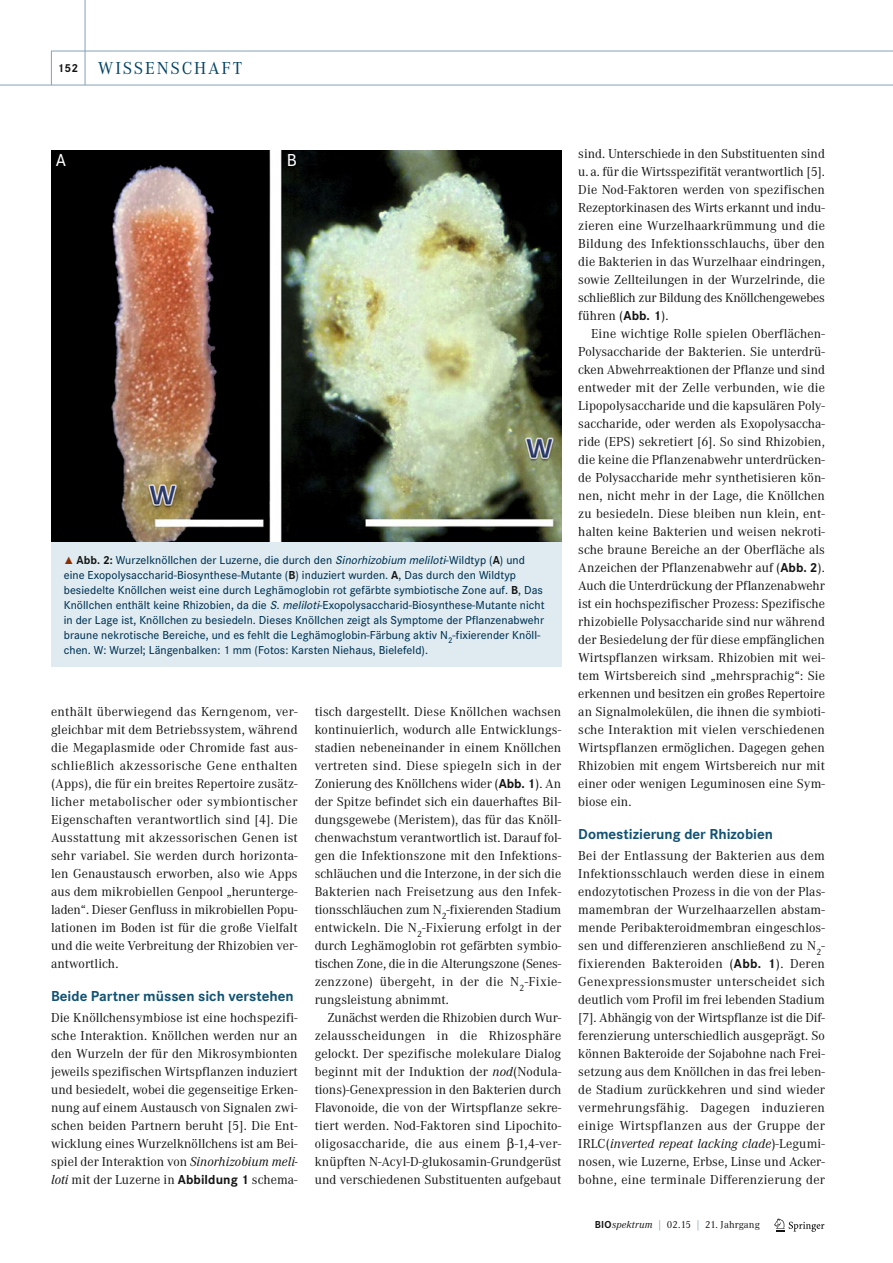
<style>
.page{position:relative;width:893px;height:1263px;background:#fff}
.page>*{position:absolute;margin:0;border:0;box-sizing:border-box;transform-origin:0 0}
.t1{font:18px "Corporate A";letter-spacing:.1em;color:#004264}
.t2{font:500 18px "Corporate S";color:#fff}
.t3{font:700 15px "Corporate S";color:#115273}
.t4{font:13.5px/18px "Corporate A";letter-spacing:.005em;color:#131413;text-align:justify}
.t5{font:500 12px/15px "Corporate S";letter-spacing:.005em;color:#003252}
.t6{font:10.5px "Corporate A";letter-spacing:.015em;color:#131413}
.s1{font-family:"Corporate S";font-weight:700;font-size:12px;color:#131413}
.s2{font-family:"The Sans Expert";font-weight:400;font-size:10.5px;color:#8d2d00}
.s3{font-weight:700;color:#131413}
.s4{font-style:italic}
.s5{font-family:"Corporate S";font-weight:700}
.s6{color:#658ba6}
</style>
<div class="page">
<hr style="left:0;top:85px;width:893px;height:1px;background:#84a2ba">
<hr style="left:51px;top:51px;width:842px;height:1px;background:#84a2ba">
<hr style="left:85px;top:0;width:1px;height:85px;background:#84a2ba">
<hr style="left:51px;top:51px;width:1px;height:34px;background:#84a2ba">
<svg style="left:774px;top:1218px;width:50px;height:14px"></svg>
<img style="left:51px;top:151px;width:510px;height:391px">
<div style="left:51px;top:542px;width:510px;height:125px;background:#dfebf1"></div>
<h1 class="t1" style="left:58px;top:62px;width:186px"><span class="s1">152</span> WISSENSCHAFT</h1>
<h1 class="t2" style="left:56px;top:154px;width:12px">A</h1>
<h1 class="t2" style="left:287px;top:154px;width:12px">B</h1>
<p class="t5" style="left:64px;top:553px;width:482px"><span class="s2">˚</span> <span class="s3">Abb. 2:</span> Wurzelknöllchen der Luzerne, die durch den <span class="s4">Sinorhizobium meliloti</span>-Wildtyp (<span class="s3">A</span>) und eine Exopolysaccharid-Biosynthese-Mutante (<span class="s3">B</span>) induziert wurden. <span class="s3">A</span>, Das durch den Wildtyp besiedelte Knöllchen weist eine durch Leghämoglobin rot gefärbte symbiotische Zone auf. <span class="s3">B</span>, Das Knöllchen enthält keine Rhizobien, da die <span class="s4">S. meliloti</span>-Exopolysaccharid-Biosynthese-Mutante nicht in der Lage ist, Knöllchen zu besiedeln. Dieses Knöllchen zeigt als Symptome der Pflanzenabwehr braune nekrotische Bereiche, und es fehlt die Leghämoglobin-Färbung aktiv N<sub>2</sub>-fixierender Knöll&shy;chen. W: Wurzel; Längenbalken: 1 mm (Fotos: Karsten Niehaus, Bielefeld).</p>
<p class="t4" style="left:51px;top:704px;width:248px">enthält überwiegend das Kerngenom, ver&shy;gleichbar mit dem Betriebssystem, während die Megaplasmide oder Chromide fast aus&shy;schließlich akzessorische Gene enthalten (Apps), die für ein breites Repertoire zusätz&shy;licher metabolischer oder symbiontischer Eigenschaften verantwortlich sind [4]. Die Ausstattung mit akzessorischen Genen ist sehr variabel. Sie werden durch horizonta&shy;len Genaustausch erworben, also wie Apps aus dem mikrobiellen Genpool „herunterge&shy;laden“. Dieser Genfluss in mikrobiellen Popu&shy;lationen im Boden ist für die große Vielfalt und die weite Verbreitung der Rhizobien ver&shy;antwortlich.</p>
<p class="t3" style="left:51px;top:991px;width:244px">Beide Partner müssen sich verstehen</p>
<p class="t4" style="left:51px;top:1010px;width:248px">Die Knöllchensymbiose ist eine hochspezifi&shy;sche Interaktion. Knöllchen werden nur an den Wurzeln der für den Mikrosymbionten jeweils spezifischen Wirtspflanzen induziert und besiedelt, wobei die gegenseitige Erken&shy;nung auf einem Austausch von Signalen zwi&shy;schen beiden Partnern beruht [5]. Die Ent&shy;wicklung eines Wurzelknöllchens ist am Bei&shy;spiel der Interaktion von <span class="s4">Sinorhizobium meli&shy;loti</span> mit der Luzerne in <span class="s5">Abbildung 1</span> schema-</p>
<p class="t4" style="left:315px;top:704px;width:248px">tisch dargestellt. Diese Knöllchen wachsen kontinuierlich, wodurch alle Entwicklungs&shy;stadien nebeneinander in einem Knöllchen vertreten sind. Diese spiegeln sich in der Zonierung des Knöllchens wider (<span class="s5">Abb. 1</span>). An der Spitze befindet sich ein dauerhaftes Bil&shy;dungsgewebe (Meristem), das für das Knöll&shy;chenwachstum verantwortlich ist. Darauf fol&shy;gen die Infektionszone mit den Infektions&shy;schläuchen und die Interzone, in der sich die Bakterien nach Freisetzung aus den Infek&shy;tionsschläuchen zum N<sub>2</sub>-fixierenden Stadium entwickeln. Die N<sub>2</sub>-Fixierung erfolgt in der durch Leghämoglobin rot gefärbten symbio&shy;tischen Zone, die in die Alterungszone (Senes - zenzzone) übergeht, in der die N<sub>2</sub>-Fixie&shy;rungsleistung abnimmt.</p>
<p class="t4" style="left:315px;top:1010px;width:248px;text-indent:13px">Zunächst werden die Rhizobien durch Wur&shy;zelausscheidungen in die Rhizosphäre gelockt. Der spezifische molekulare Dialog beginnt mit der Induktion der <span class="s4">nod</span>(Nodula&shy;tions)-Genexpression in den Bakterien durch Flavonoide, die von der Wirtspflanze sekre&shy;tiert werden. Nod-Faktoren sind Lipochito - oligosaccharide, die aus einem -1,4-ver&shy;knüpften N-Acyl-D-glukosamin-Grundgerüst und verschiedenen Substituenten aufgebaut</p>
<p class="t4" style="left:578px;top:146px;width:248px">sind. Un terschiede in den Substituenten sind u. a. für die Wirtsspezifität verantwortlich [5].<br>Die Nod-Faktoren werden von spezifischen Rezeptorkinasen des Wirts erkannt und indu&shy;zieren eine Wurzelhaarkrümmung und die Bildung des Infektionsschlauchs, über den die Bakterien in das Wurzelhaar eindringen, sowie Zellteilungen in der Wurzelrinde, die schließlich zur Bildung des Knöllchengewebes führen (<span class="s5">Abb. 1</span>).</p>
<p class="t4" style="left:578px;top:326px;width:248px;text-indent:13px">Eine wichtige Rolle spielen Oberflächen-Polysaccharide der Bakterien. Sie unterdrü&shy;cken Abwehrreaktionen der Pflanze und sind entweder mit der Zelle verbunden, wie die Lipopolysaccharide und die kapsulären Poly&shy;saccharide, oder werden als Exopolysaccha&shy;ride (EPS) sekretiert [6]. So sind Rhizobien, die keine die Pflanzenabwehr unterdrücken&shy;de Polysaccharide mehr synthetisieren kön&shy;nen, nicht mehr in der Lage, die Knöllchen zu besiedeln. Diese bleiben nun klein, ent&shy;halten keine Bakterien und weisen nekroti&shy;sche braune Bereiche an der Oberfläche als Anzeichen der Pflanzenabwehr auf (<span class="s5">Abb. 2</span>).<br>Auch die Unterdrückung der Pflanzenabwehr ist ein hochspezifischer Prozess: Spezifische rhizobielle Polysaccharide sind nur während der Besiedelung der für diese empfänglichen Wirtspflanzen wirksam. Rhizobien mit wei&shy;tem Wirtsbereich sind „mehrsprachig“: Sie erkennen und besitzen ein großes Repertoire an Signalmolekülen, die ihnen die symbioti&shy;sche Interaktion mit vielen verschiedenen Wirtspflanzen ermöglichen. Dagegen gehen Rhizobien mit engem Wirtsbereich nur mit einer oder wenigen Leguminosen eine Sym&shy;biose ein.</p>
<p class="t3" style="left:578px;top:829px;width:196px">Domestizierung der Rhizobien</p>
<p class="t4" style="left:578px;top:848px;width:248px">Bei der Entlassung der Bakterien aus dem Infektionsschlauch werden diese in einem endozytotischen Prozess in die von der Plas&shy;mamembran der Wurzelhaarzellen abstam&shy;mende Peribakteroidmembran eingeschlos&shy;sen und differenzieren anschließend zu N<sub>2</sub>- fixierenden Bakteroiden (<span class="s5">Abb. 1</span>). Deren Genexpressionsmuster unterscheidet sich deutlich vom Profil im frei lebenden Stadium [7]. Abhängig von der Wirtspflanze ist die Dif&shy;ferenzierung unterschiedlich ausgeprägt. So können Bakteroide der Sojabohne nach Frei&shy;setzung aus dem Knöllchen in das frei leben&shy;de Stadium zurückkehren und sind wieder vermehrungsfähig. Dagegen induzieren einige Wirtspflanzen aus der Gruppe der IRLC(<span class="s4">inverted repeat lacking clade</span>)-Legumi&shy;nosen, wie Luzerne, Erbse, Linse und Acker&shy;bohne, eine terminale Differenzierung der</p>
<p class="t6" style="left:595px;top:1221px;width:167px"><span class="s5">BIO</span><span class="s4">spektrum</span> <span class="s6">|</span> 02.15 <span class="s6">|</span> 21. Jahrgang</p>
</div>
